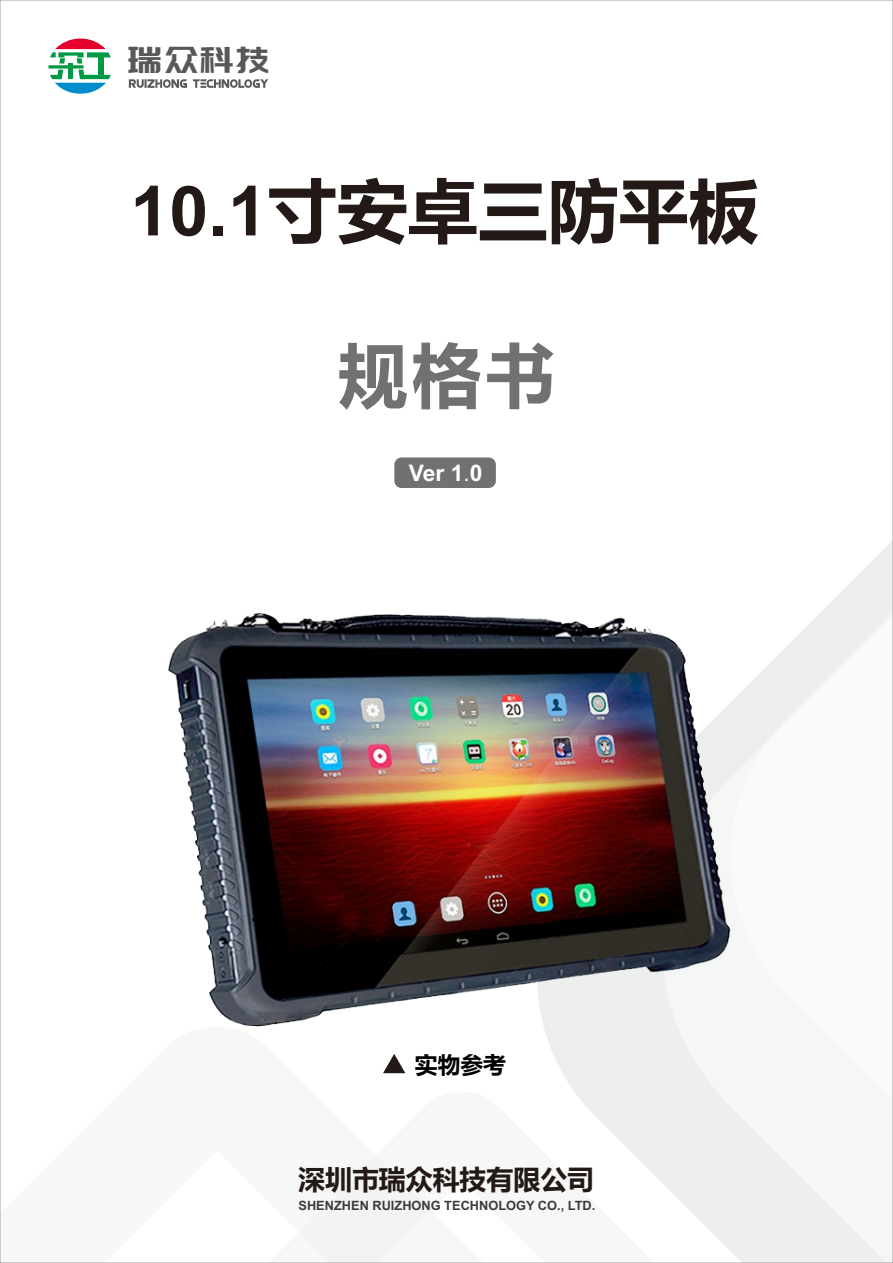
<style>
.page{position:relative;width:893px;height:1263px;background:#fff}
.page>*{position:absolute;margin:0;border:0;box-sizing:border-box;transform-origin:0 0}
.t1{font:700 69.45px "Microsoft Ya Hei";color:#717171}
.t2{font:700 69.15px "Microsoft Ya Hei";color:#231916}
.t3{font:36.45px "Pang Men Zheng Dao";color:#595857}
.t4{font:700 26.85px "Microsoft Ya Hei";color:#231916}
.t5{font:700 22.8px "Arial";color:#fff}
.t6{font:700 22.8px "Microsoft Ya Hei";color:#000}
.t7{font:700 12.75px "Arial";color:#3e3a39}
.s1{font-family:"Arial"}
.s2{font-family:"Arial Unicode MS";font-weight:400}
</style>
<div class="page">
<svg style="left:544px;top:1026px;width:95px;height:60px;background:#efefef"></svg>
<svg style="left:639px;top:1026px;width:246px;height:235px;fill:#edeeee"></svg>
<svg style="left:712px;top:542px;width:179px;height:633px"></svg>
<svg style="left:299px;top:1086px;width:364px;height:175px;fill:#f6f7f7"></svg>
<div style="left:394px;top:457px;width:102px;height:31px;background:#717171;border-radius:7px"></div>
<svg style="left:383px;top:1054px;width:22px;height:19px"></svg>
<svg style="left:129px;top:79px;width:139px;height:9px"></svg>
<svg style="left:48px;top:39px;width:63px;height:55px"></svg>
<hr style="left:69px;top:64px;width:4px;height:15px;background:#094">
<img style="left:169px;top:613px;width:561px;height:413px">
<h3 class="t3" style="left:127px;top:41px;width:144px">瑞众科技</h3>
<h2 class="t2" style="left:130px;top:179px;width:630px"><span class="s1">10.1</span>寸安卓三防平板</h2>
<h1 class="t1" style="left:338px;top:344px;width:218px">规格书</h1>
<h3 class="t5" style="left:409px;top:465px;width:75px">Ver 1<span class="s2">.</span>0</h3>
<h3 class="t6" style="left:415px;top:1054px;width:93px">实物参考</h3>
<h3 class="t4" style="left:298px;top:1167px;width:297px">深圳市瑞众科技有限公司</h3>
<p class="t7" style="left:299px;top:1201px;width:298px">SHENZHEN RUIZHONG TECHNOLOGY CO., LTD.</p>
</div>
